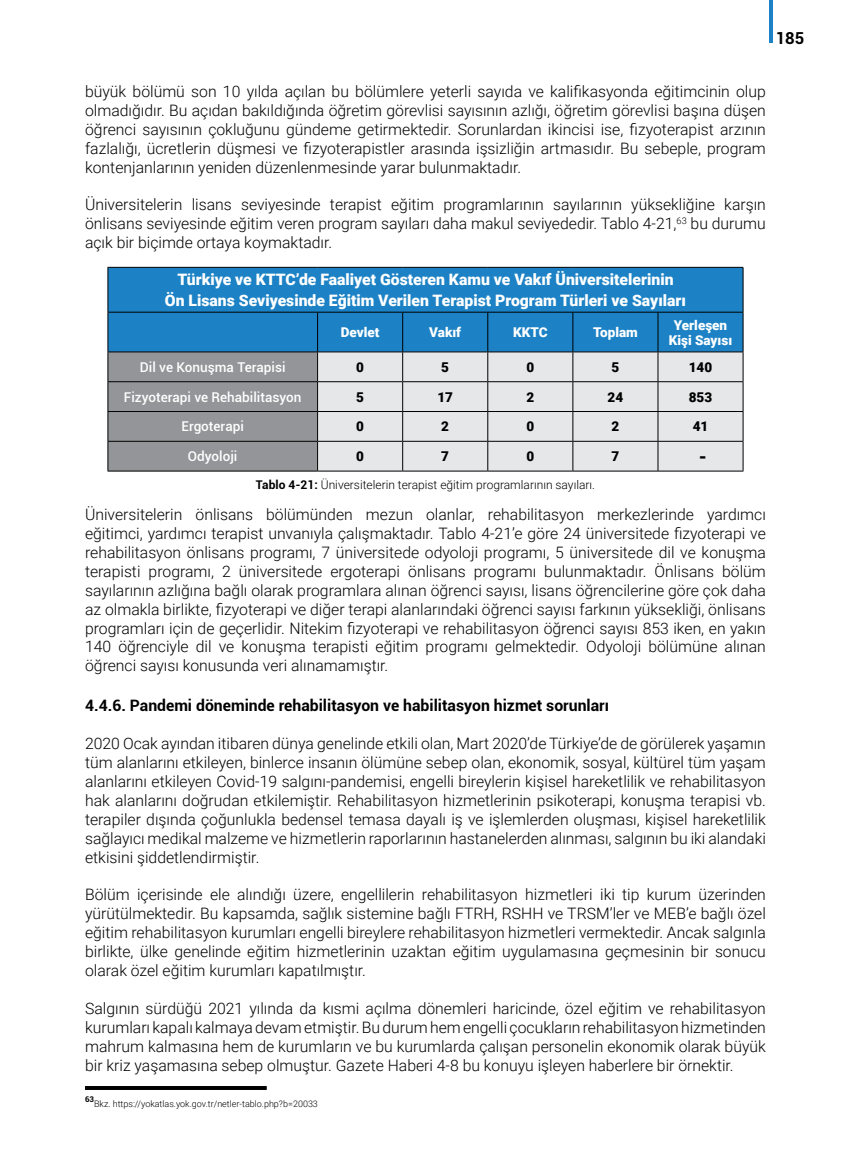
<style>
.page{position:relative;width:851px;height:1149px;background:#fff}
.page>*{position:absolute;margin:0;border:0;box-sizing:border-box;transform-origin:0 0}
.t1{font:900 18px "Roboto";color:#000}
.t2{font:700 16.5px "Roboto";color:#000}
.t3{font:300 15.75px/18.9px "Roboto";color:#000;text-align:justify}
.t4{font:900 15.75px/21px "Roboto";color:#fff;text-align:center}
.t5{font:700 15.75px "Roboto";color:#000}
.t6{font:500 13.5px "Roboto";color:#fff}
.t7{font:900 13.5px/15px "Roboto";color:#fff;text-align:center}
.t8{font:900 13.5px "Roboto";color:#000}
.t9{font:300 12px "Roboto";color:#000}
.t10{font:300 9px "Roboto";color:#000}
.t11{font:700 7.8px "Roboto";color:#000}
.s1{font-weight:700}
</style>
<div class="page">
<hr style="left:769px;top:0;width:3px;height:43px;background:#1c82c5">
<div style="left:108px;top:268px;width:634px;height:83px;background:#1c82c5"></div>
<svg style="left:318px;top:352px;width:424px;height:118px;background:#dadbdc"></svg>
<hr style="left:742px;top:267px;width:1px;height:45px;background:#000">
<hr style="left:107px;top:312px;width:1px;height:39px;background:#000">
<hr style="left:317px;top:312px;width:1px;height:39px;background:#000">
<hr style="left:317px;top:441px;width:85px;height:1px;background:#000">
<hr style="left:402px;top:441px;width:85px;height:1px;background:#000">
<hr style="left:487px;top:441px;width:85px;height:1px;background:#000">
<hr style="left:572px;top:441px;width:86px;height:1px;background:#000">
<hr style="left:658px;top:441px;width:85px;height:1px;background:#000">
<hr style="left:317px;top:470px;width:85px;height:1px;background:#000">
<hr style="left:402px;top:470px;width:85px;height:1px;background:#000">
<hr style="left:487px;top:470px;width:85px;height:1px;background:#000">
<hr style="left:572px;top:470px;width:86px;height:1px;background:#000">
<hr style="left:658px;top:470px;width:85px;height:1px;background:#000">
<hr style="left:402px;top:312px;width:1px;height:39px;background:#000">
<hr style="left:487px;top:312px;width:1px;height:39px;background:#000">
<hr style="left:572px;top:312px;width:1px;height:39px;background:#000">
<hr style="left:657px;top:312px;width:1px;height:39px;background:#000">
<hr style="left:742px;top:312px;width:1px;height:39px;background:#000">
<svg style="left:402px;top:352px;width:1px;height:118px"></svg>
<svg style="left:487px;top:352px;width:1px;height:118px"></svg>
<svg style="left:572px;top:352px;width:1px;height:118px"></svg>
<svg style="left:657px;top:352px;width:1px;height:118px"></svg>
<svg style="left:742px;top:352px;width:1px;height:118px"></svg>
<hr style="left:107px;top:351px;width:210px;height:1px;background:#000">
<hr style="left:317px;top:351px;width:85px;height:1px;background:#000">
<hr style="left:402px;top:351px;width:85px;height:1px;background:#000">
<hr style="left:487px;top:351px;width:85px;height:1px;background:#000">
<hr style="left:572px;top:351px;width:86px;height:1px;background:#000">
<hr style="left:658px;top:351px;width:85px;height:1px;background:#000">
<div style="left:107px;top:352px;width:211px;height:119px;background:#939598"></div>
<hr style="left:317px;top:381px;width:85px;height:1px;background:#000">
<hr style="left:402px;top:381px;width:85px;height:1px;background:#000">
<hr style="left:487px;top:381px;width:85px;height:1px;background:#000">
<hr style="left:572px;top:381px;width:86px;height:1px;background:#000">
<hr style="left:658px;top:381px;width:85px;height:1px;background:#000">
<hr style="left:107px;top:411px;width:210px;height:1px;background:#000">
<hr style="left:317px;top:411px;width:85px;height:1px;background:#000">
<hr style="left:402px;top:411px;width:85px;height:1px;background:#000">
<hr style="left:487px;top:411px;width:85px;height:1px;background:#000">
<hr style="left:572px;top:411px;width:86px;height:1px;background:#000">
<hr style="left:658px;top:411px;width:85px;height:1px;background:#000">
<hr style="left:107px;top:267px;width:210px;height:1px;background:#000">
<hr style="left:107px;top:267px;width:1px;height:45px;background:#000">
<hr style="left:317px;top:267px;width:85px;height:1px;background:#000">
<hr style="left:402px;top:267px;width:85px;height:1px;background:#000">
<hr style="left:487px;top:267px;width:85px;height:1px;background:#000">
<hr style="left:572px;top:267px;width:86px;height:1px;background:#000">
<hr style="left:658px;top:267px;width:85px;height:1px;background:#000">
<hr style="left:107px;top:312px;width:210px;height:1px;background:#000">
<hr style="left:317px;top:312px;width:85px;height:1px;background:#000">
<hr style="left:402px;top:312px;width:85px;height:1px;background:#000">
<hr style="left:487px;top:312px;width:85px;height:1px;background:#000">
<hr style="left:572px;top:312px;width:86px;height:1px;background:#000">
<hr style="left:658px;top:312px;width:85px;height:1px;background:#000">
<svg style="left:85px;top:1086px;width:181px;height:3px"></svg>
<p class="t2" style="left:775px;top:27px;width:30px">185</p>
<p class="t3" style="left:85px;top:81px;width:682px">büyük bölümü son 10 yılda açılan bu bölümlere yeterli sayıda ve kalifikasyonda eğitimcinin olup olmadığıdır. Bu açıdan bakıldığında öğretim görevlisi sayısının azlığı, öğretim görevlisi başına düşen öğrenci sayısının çokluğunu gündeme getirmektedir. Sorunlardan ikincisi ise, fizyoterapist arzının fazlalığı, ücretlerin düşmesi ve fizyoterapistler arasında işsizliğin artmasıdır. Bu sebeple, program kontenjanlarının yeniden düzenlenmesinde yarar bulunmaktadır.</p>
<p class="t3" style="left:85px;top:195px;width:682px">Üniversitelerin lisans seviyesinde terapist eğitim programlarının sayılarının yüksekliğine karşın önlisans seviyesinde eğitim veren program sayıları daha makul seviyededir. Tablo 4-21,<sup>63</sup> bu durumu açık bir biçimde ortaya koymaktadır.</p>
<p class="t4" style="left:165px;top:268px;width:522px">Türkiye ve KTTC’de Faaliyet Gösteren Kamu ve Vakıf Üniversitelerinin<br>Ön Lisans Seviyesinde Eğitim Verilen Terapist Program Türleri ve Sayıları</p>
<p class="t7" style="left:341px;top:324px;width:40px">Devlet</p>
<p class="t7" style="left:429px;top:324px;width:33px">Vakıf</p>
<p class="t7" style="left:513px;top:324px;width:36px">KKTC</p>
<p class="t7" style="left:593px;top:324px;width:46px">Toplam</p>
<p class="t7" style="left:668px;top:317px;width:65px">Yerleşen<br>Kişi Sayısı</p>
<p class="t6" style="left:140px;top:357px;width:147px">Dil ve Konuşma Terapisi</p>
<p class="t8" style="left:356px;top:357px;width:9px">0</p>
<p class="t8" style="left:441px;top:357px;width:9px">5</p>
<p class="t8" style="left:526px;top:357px;width:9px">0</p>
<p class="t8" style="left:611px;top:357px;width:9px">5</p>
<p class="t8" style="left:688px;top:357px;width:25px">140</p>
<p class="t6" style="left:124px;top:387px;width:179px">Fizyoterapi ve Rehabilitasyon</p>
<p class="t8" style="left:356px;top:387px;width:9px">5</p>
<p class="t8" style="left:437px;top:387px;width:17px">17</p>
<p class="t8" style="left:526px;top:387px;width:9px">2</p>
<p class="t8" style="left:607px;top:387px;width:17px">24</p>
<p class="t8" style="left:688px;top:387px;width:25px">853</p>
<p class="t6" style="left:181px;top:417px;width:64px">Ergoterapi</p>
<p class="t8" style="left:356px;top:417px;width:9px">0</p>
<p class="t8" style="left:441px;top:417px;width:9px">2</p>
<p class="t8" style="left:526px;top:417px;width:9px">0</p>
<p class="t8" style="left:611px;top:417px;width:9px">2</p>
<p class="t8" style="left:692px;top:417px;width:17px">41</p>
<p class="t6" style="left:188px;top:447px;width:51px">Odyoloji</p>
<p class="t8" style="left:356px;top:447px;width:9px">0</p>
<p class="t8" style="left:441px;top:447px;width:9px">7</p>
<p class="t8" style="left:526px;top:447px;width:9px">0</p>
<p class="t8" style="left:611px;top:447px;width:9px">7</p>
<p class="t1" style="left:698px;top:444px;width:10px">-</p>
<p class="t9" style="left:256px;top:476px;width:340px"><span class="s1">Tablo 4-21:</span> Üniversitelerin terapist eğitim programlarının sayıları.</p>
<p class="t3" style="left:85px;top:504px;width:682px">Üniversitelerin önlisans bölümünden mezun olanlar, rehabilitasyon merkezlerinde yardımcı eğitimci, yardımcı terapist unvanıyla çalışmaktadır. Tablo 4-21’e göre 24 üniversitede fizyoterapi ve rehabilitasyon önlisans programı, 7 üniversitede odyoloji programı, 5 üniversitede dil ve konuşma terapisti programı, 2 üniversitede ergoterapi önlisans programı bulunmaktadır. Önlisans bölüm sayılarının azlığına bağlı olarak programlara alınan öğrenci sayısı, lisans öğrencilerine göre çok daha az olmakla birlikte, fizyoterapi ve diğer terapi alanlarındaki öğrenci sayısı farkının yüksekliği, önlisans programları için de geçerlidir. Nitekim fizyoterapi ve rehabilitasyon öğrenci sayısı 853 iken, en yakın 140 öğrenciyle dil ve konuşma terapisti eğitim programı gelmektedir. Odyoloji bölümüne alınan öğrenci sayısı konusunda veri alınamamıştır.</p>
<p class="t5" style="left:85px;top:694px;width:525px">4.4.6. Pandemi döneminde rehabilitasyon ve habilitasyon hizmet sorunları</p>
<p class="t3" style="left:85px;top:733px;width:682px">2020 Ocak ayından itibaren dünya genelinde etkili olan, Mart 2020’de Türkiye’de de görülerek yaşamın tüm alanlarını etkileyen, binlerce insanın ölümüne sebep olan, ekonomik, sosyal, kültürel tüm yaşam alanlarını etkileyen Covid-19 salgını-pandemisi, engelli bireylerin kişisel hareketlilik ve rehabilitasyon hak alanlarını doğrudan etkilemiştir. Rehabilitasyon hizmetlerinin psikoterapi, konuşma terapisi vb. terapiler dışında çoğunlukla bedensel temasa dayalı iş ve işlemlerden oluşması, kişisel hareketlilik sağlayıcı medikal malzeme ve hizmetlerin raporlarının hastanelerden alınması, salgının bu iki alandaki etkisini şiddetlendirmiştir.</p>
<p class="t3" style="left:85px;top:884px;width:682px">Bölüm içerisinde ele alındığı üzere, engellilerin rehabilitasyon hizmetleri iki tip kurum üzerinden yürütülmektedir. Bu kapsamda, sağlık sistemine bağlı FTRH, RSHH ve TRSM’ler ve MEB’e bağlı özel eğitim rehabilitasyon kurumları engelli bireylere rehabilitasyon hizmetleri vermektedir. Ancak salgınla birlikte, ülke genelinde eğitim hizmetlerinin uzaktan eğitim uygulamasına geçmesinin bir sonucu olarak özel eğitim kurumları kapatılmıştır.</p>
<p class="t3" style="left:85px;top:997px;width:682px">Salgının sürdüğü 2021 yılında da kısmi açılma dönemleri haricinde, özel eğitim ve rehabilitasyon kurumları kapalı kalmaya devam etmiştir. Bu durum hem engelli çocukların rehabilitasyon hizmetinden mahrum kalmasına hem de kurumların ve bu kurumlarda çalışan personelin ekonomik olarak büyük bir kriz yaşamasına sebep olmuştur. Gazete Haberi 4-8 bu konuyu işleyen haberlere bir örnektir.</p>
<p class="t11" style="left:85px;top:1093px;width:11px">63</p>
<p class="t10" style="left:94px;top:1096px;width:225px">Bkz. https://yokatlas.yok.gov.tr/netler-tablo.php?b=20033</p>
</div>
